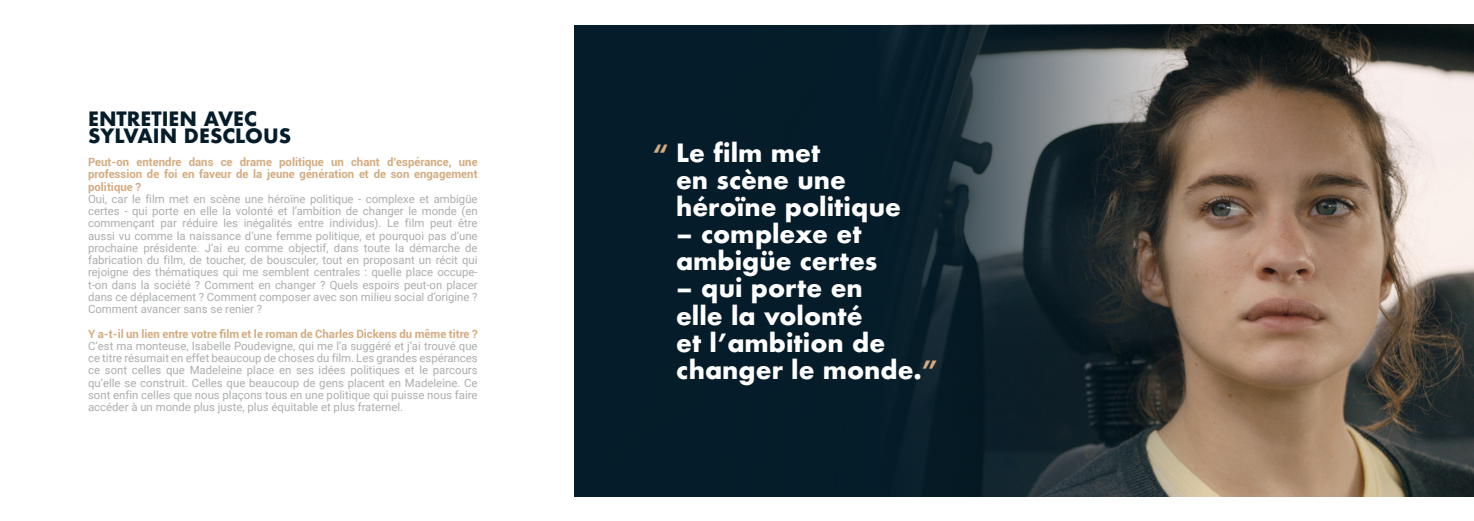
<style>
.page{position:relative;width:1474px;height:521px;background:#fff}
.page>*{position:absolute;margin:0;border:0;box-sizing:border-box;transform-origin:0 0}
.t1{font:700 24.5px/27.1px "Futura";color:#fff}
.t2{font:700 19.25px/17.5px "Futura";color:#051d2a}
.t3{font:11.38px/12.2px "Roboto";color:#acaeae;text-align:justify}
.t4{font:700 11.38px/12.2px "Roboto";color:#d3ac81;text-align:justify}
.s1{color:#d3ac81}
</style>
<div class="page">
<img style="left:574px;top:25px;width:899px;height:471px">
<h2 class="t2" style="left:88px;top:110px;width:205px">ENTRETIEN AVEC<br>SYLVAIN DESCLOUS</h2>
<p class="t4" style="left:88px;top:155px;width:391px">Peut-on entendre dans ce drame politique un chant d’espérance, une profession de foi en faveur de la jeune génération et de son engagement politique ?</p>
<p class="t3" style="left:88px;top:192px;width:391px">Oui, car le film met en scène une héroïne politique - complexe et ambigüe certes - qui porte en elle la volonté et l’ambition de changer le monde (en commençant par réduire les inégalités entre individus). Le film peut être aussi vu comme la naissance d’une femme politique, et pourquoi pas d’une prochaine présidente. J’ai eu comme objectif, dans toute la démarche de fabrication du film, de toucher, de bousculer, tout en proposant un récit qui rejoigne des thématiques qui me semblent centrales : quelle place occupe&shy;t-on dans la société ? Comment en changer ? Quels espoirs peut-on placer dans ce déplacement ? Comment composer avec son milieu social d’origine ?<br>Comment avancer sans se renier ?</p>
<p class="t4" style="left:88px;top:327px;width:391px">Y a-t-il un lien entre votre film et le roman de Charles Dickens du même titre ?</p>
<p class="t3" style="left:88px;top:339px;width:391px">C’est ma monteuse, Isabelle Poudevigne, qui me l’a suggéré et j’ai trouvé que ce titre résumait en effet beaucoup de choses du film. Les grandes espérances ce sont celles que Madeleine place en ses idées politiques et le parcours qu’elle se construit. Celles que beaucoup de gens placent en Madeleine. Ce sont enfin celles que nous plaçons tous en une politique qui puisse nous faire accéder à un monde plus juste, plus équitable et plus fraternel.</p>
<h1 class="t1" style="left:676px;top:139px;width:226px;text-indent:-23px"><span class="s1">“</span> Le film met<br>en scène une héroïne politique</h1>
<h1 class="t1" style="left:676px;top:220px;width:203px">– complexe et ambigüe certes</h1>
<h1 class="t1" style="left:676px;top:274px;width:263px">– qui porte en<br>elle la volonté<br>et l’ambition de changer le monde.<span class="s1">”</span></h1>
</div>
